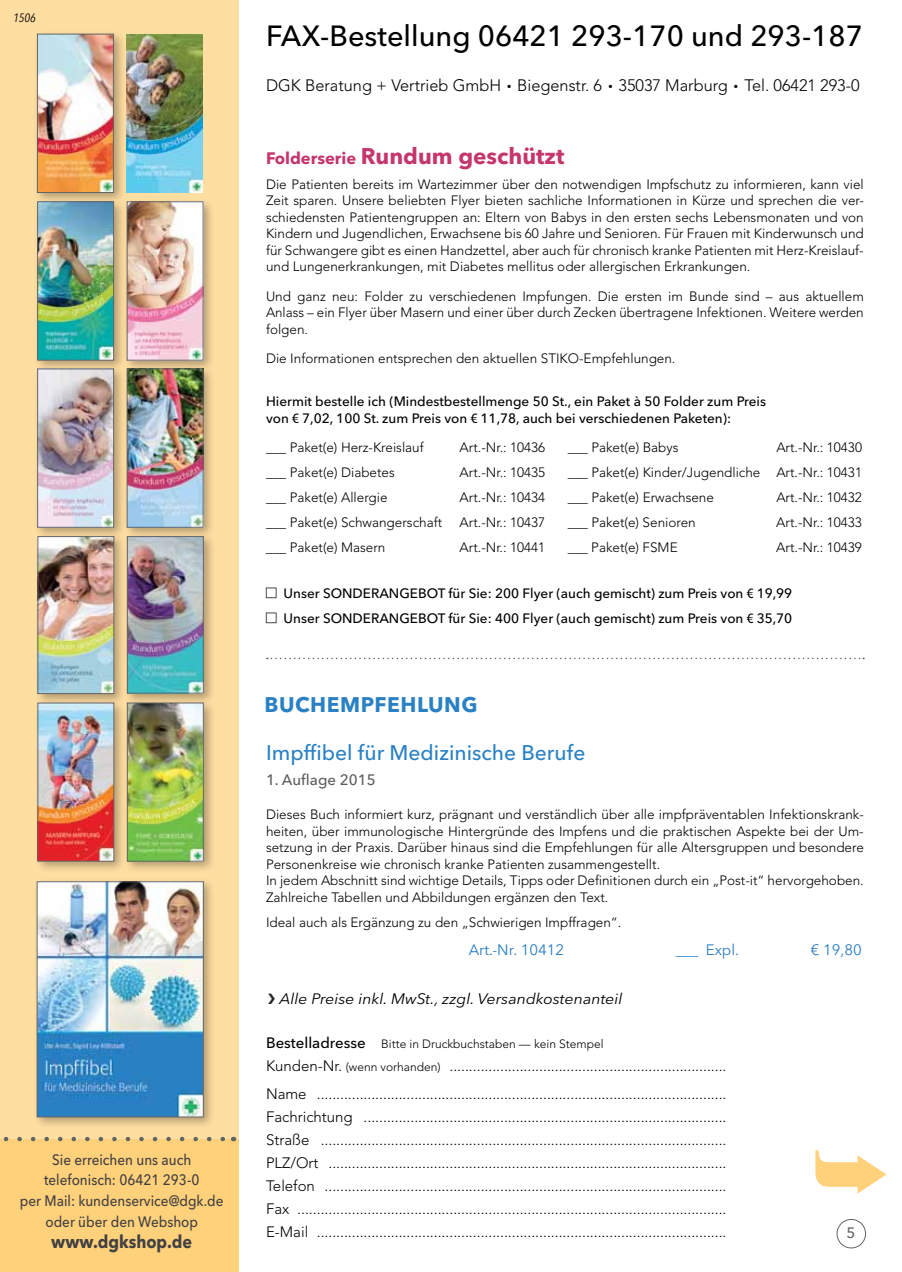
<style>
.page{position:relative;width:902px;height:1272px;background:#fff}
.page>*{position:absolute;margin:0;border:0;box-sizing:border-box;transform-origin:0 0}
.t1{font:500 28.95px "Avenir Next LT Pro";color:#000}
.t2{font:700 22.5px "Avenir Next LT Pro";color:#c5366c}
.t3{font:500 21px "Avenir Next LT Pro";color:#2981c4}
.t4{font:700 21px "Avenir Next LT Pro";letter-spacing:.025em;color:#2981c4}
.t5{font:700 18px "Avenir Next LT Pro";color:#414042;scale:.9 1}
.t6{font:300 16.5px "Avenir LT";color:#000}
.t7{font:300 15px/23px "Avenir LT";color:#000}
.t8{font:500 15px/20.7px "Avenir Next LT Pro";color:#414042;text-align:center;scale:.9 1}
.t9{font:italic 15px "Avenir Next LT Pro";color:#000;scale:1.06 1}
.t10{font:15px "Avenir Next LT Pro";color:#2a7dc1}
.t11{font:500 15px "Avenir Next LT Pro";color:#5d5d60}
.t12{font:500 15px "Avenir Next LT Pro";color:#636466}
.t13{font:300 13.5px/16.5px "Avenir LT";color:#000;text-align:justify}
.t14{font:500 13.5px/16.5px "Avenir Next LT Pro";color:#000}
.t15{font:300 12px "Avenir LT";color:#000}
.t16{font:italic condensed 12px "Avenir Next LT Pro";color:#000}
.s1{font-size:16.5px}
.s2{font-family:"Linotype Euro Font Ato F";font-weight:400}
.s3{font-family:"Avenir Next LT Pro";font-weight:400}
.s4{font-family:"Avenir Next LT Pro";font-weight:500;font-size:15px}
.s5{font-size:12px}
</style>
<div class="page">
<div style="left:0;top:0;width:238px;height:1271px;background:#ffdea2"></div>
<div style="left:0;top:1138px;width:238px;height:133px;background:#ffd17b"></div>
<svg style="left:0;top:1136px;width:226px;height:5px"></svg>
<svg style="left:267px;top:657px;width:597px;height:2px"></svg>
<div style="left:34px;top:365px;width:92px;height:175px;background:#000;opacity:.3"></div>
<img style="left:40px;top:372px;width:72px;height:153px">
<div style="left:38px;top:369px;width:76px;height:158px;border:1px solid #636466"></div>
<div style="left:123px;top:365px;width:92px;height:175px;background:#000;opacity:.3"></div>
<img style="left:129px;top:373px;width:72px;height:152px">
<div style="left:127px;top:369px;width:76px;height:158px;border:1px solid #636466"></div>
<div style="left:34px;top:532px;width:92px;height:174px;background:#000;opacity:.3"></div>
<img style="left:40px;top:538px;width:72px;height:153px">
<div style="left:38px;top:536px;width:76px;height:157px;border:1px solid #636466"></div>
<div style="left:123px;top:532px;width:93px;height:173px;background:#000;opacity:.3"></div>
<img style="left:129px;top:538px;width:72px;height:153px">
<div style="left:127px;top:536px;width:76px;height:157px;border:1px solid #636466"></div>
<div style="left:33px;top:30px;width:93px;height:175px;background:#000;opacity:.3"></div>
<img style="left:39px;top:36px;width:72px;height:154px">
<div style="left:37px;top:34px;width:76px;height:158px;border:1px solid #636466"></div>
<img style="left:127px;top:34px;width:76px;height:158px">
<div style="left:34px;top:198px;width:92px;height:174px;background:#000;opacity:.3"></div>
<img style="left:40px;top:204px;width:72px;height:154px">
<div style="left:38px;top:202px;width:76px;height:158px;border:1px solid #636466"></div>
<div style="left:123px;top:198px;width:92px;height:175px;background:#000;opacity:.3"></div>
<img style="left:129px;top:204px;width:72px;height:154px">
<div style="left:127px;top:202px;width:76px;height:158px;border:1px solid #636466"></div>
<div style="left:33px;top:877px;width:183px;height:252px;background:#000;opacity:.3"></div>
<img style="left:39px;top:883px;width:162px;height:231px">
<div style="left:37px;top:881px;width:166px;height:235px;border:1px solid #636466"></div>
<div style="left:34px;top:699px;width:92px;height:174px;background:#000;opacity:.3"></div>
<img style="left:40px;top:705px;width:72px;height:154px">
<div style="left:38px;top:703px;width:76px;height:158px;border:1px solid #636466"></div>
<div style="left:123px;top:699px;width:93px;height:174px;background:#000;opacity:.3"></div>
<img style="left:129px;top:705px;width:72px;height:154px">
<div style="left:127px;top:703px;width:76px;height:158px;border:1px solid #636466"></div>
<div style="left:836px;top:1219px;width:29px;height:29px;border:1px solid #636466;border-radius:50%"></div>
<p class="t16" style="left:13px;top:10px;width:24px">1506</p>
<p class="t8" style="left:20px;top:1148px;width:228px">Sie erreichen uns auch telefonisch: 06421 293-0<br>per Mail: kundenservice@dgk.de oder über den Webshop</p>
<h3 class="t5" style="left:51px;top:1230px;width:158px">www.dgkshop.de</h3>
<h1 class="t1" style="left:266px;top:18px;width:598px">FAX-Bestellung 06421 293-170 und 293-187</h1>
<p class="t6" style="left:266px;top:76px;width:595px">DGK Beratung + Vertrieb GmbH ● Biegenstr. 6 ● 35037 Marburg ● Tel. 06421 293-0</p>
<h2 class="t2" style="left:266px;top:142px;width:300px"><span class="s1">Folderserie</span> Rundum geschützt</h2>
<p class="t13" style="left:266px;top:176px;width:599px">Die Patienten bereits im Wartezimmer über den notwendigen Impfschutz zu informieren, kann viel Zeit sparen. Unsere beliebten Flyer bieten sachliche Informationen in Kürze und sprechen die ver&shy;schiedensten Patientengruppen an: Eltern von Babys in den ersten sechs Lebensmonaten und von Kindern und Jugendlichen, Erwachsene bis 60 Jahre und Senioren. Für Frauen mit Kinderwunsch und für Schwangere gibt es einen Handzettel, aber auch für chronisch kranke Patienten mit Herz-Kreislauf&shy;und Lungenerkrankungen, mit Diabetes mellitus oder allergischen Erkrankungen.</p>
<p class="t13" style="left:266px;top:288px;width:599px">Und ganz neu: Folder zu verschiedenen Impfungen. Die ersten im Bunde sind – aus aktuellem Anlass – ein Flyer über Masern und einer über durch Zecken übertragene Infektionen. Weitere werden folgen.</p>
<p class="t13" style="left:266px;top:350px;width:411px">Die Informationen entsprechen den aktuellen STIKO-Empfehlungen.</p>
<p class="t14" style="left:266px;top:393px;width:501px">Hiermit bestelle ich (Mindestbestellmenge 50 St., ein Paket à 50 Folder zum Preis von <span class="s2">V</span> 7,02, 100 St. zum Preis von <span class="s2">V</span> 11,78, auch bei verschiedenen Paketen):</p>
<p class="t13" style="left:266px;top:439px;width:159px"><span class="s3">___</span> Paket(e) Herz-Kreislauf</p>
<p class="t13" style="left:459px;top:439px;width:87px">Art.-Nr.: 10436</p>
<p class="t13" style="left:567px;top:439px;width:112px"><span class="s3">___</span> Paket(e) Babys</p>
<p class="t13" style="left:776px;top:439px;width:87px">Art.-Nr.: 10430</p>
<p class="t13" style="left:266px;top:464px;width:130px">___ Paket(e) Diabetes</p>
<p class="t13" style="left:459px;top:464px;width:87px">Art.-Nr.: 10435</p>
<p class="t13" style="left:567px;top:464px;width:296px"><span class="s3">___</span> Paket(e) Kinder/Jugendliche Art.-Nr.: 10431</p>
<p class="t13" style="left:266px;top:489px;width:123px">___ Paket(e) Allergie</p>
<p class="t13" style="left:459px;top:489px;width:87px">Art.-Nr.: 10434</p>
<p class="t13" style="left:567px;top:489px;width:148px"><span class="s3">___</span> Paket(e) Erwachsene</p>
<p class="t13" style="left:776px;top:489px;width:87px">Art.-Nr.: 10432</p>
<p class="t13" style="left:266px;top:514px;width:178px">___ Paket(e) Schwangerschaft</p>
<p class="t13" style="left:459px;top:514px;width:87px">Art.-Nr.: 10437</p>
<p class="t13" style="left:567px;top:514px;width:129px"><span class="s3">___</span> Paket(e) Senioren</p>
<p class="t13" style="left:776px;top:514px;width:87px">Art.-Nr.: 10433</p>
<p class="t13" style="left:266px;top:539px;width:121px">___ Paket(e) Masern</p>
<p class="t13" style="left:459px;top:539px;width:87px">Art.-Nr.: 10441</p>
<p class="t13" style="left:567px;top:539px;width:111px"><span class="s3">___</span> Paket(e) FSME</p>
<p class="t13" style="left:776px;top:539px;width:87px">Art.-Nr.: 10439</p>
<p class="t14" style="left:283px;top:580px;width:510px;line-height:25px">Unser SONDERANGEBOT für Sie: 200 Flyer (auch gemischt) zum Preis von <span class="s2">V</span> 19,99<br>Unser SONDERANGEBOT für Sie: 400 Flyer (auch gemischt) zum Preis von <span class="s2">V</span> 35,70</p>
<h3 class="t4" style="left:264px;top:691px;width:214px">BUCHEMPFEHLUNG</h3>
<h3 class="t3" style="left:266px;top:740px;width:321px">Impffibel für Medizinische Berufe</h3>
<p class="t11" style="left:266px;top:770px;width:111px">1. Auflage 2015</p>
<p class="t13" style="left:266px;top:806px;width:599px;text-align:left">Dieses Buch informiert kurz, prägnant und verständlich über alle impfpräventablen Infektionskrank&shy;heiten, über immunologische Hintergründe des Impfens und die praktischen Aspekte bei der Um&shy;setzung in der Praxis. Darüber hinaus sind die Empfehlungen für alle Altersgruppen und besondere Personenkreise wie chronisch kranke Patienten zusammengestellt.<br>In jedem Abschnitt sind wichtige Details, Tipps oder Definitionen durch ein „Post-it“ hervorgehoben.<br>Zahlreiche Tabellen und Abbildungen ergänzen den Text.</p>
<p class="t13" style="left:266px;top:913px;width:357px">Ideal auch als Ergänzung zu den „Schwierigen Impffragen“.</p>
<p class="t10" style="left:468px;top:940px;width:97px">Art.-Nr. 10412</p>
<p class="t10" style="left:675px;top:940px;width:65px">___ Expl.</p>
<p class="t10" style="left:810px;top:940px;width:53px">€ 19,80</p>
<p class="t9" style="left:279px;top:990px;width:325px">Alle Preise inkl. MwSt., zzgl. Versandkostenanteil</p>
<p class="t15" style="left:266px;top:1036px;width:339px"><span class="s4">Bestelladresse</span> Bitte in Druckbuchstaben — kein Stempel</p>
<p class="t7" style="left:266px;top:1052px;width:462px;line-height:27.3px">Kunden-Nr. <span class="s5">(wenn vorhanden)</span> .......................................................................<br>Name .........................................................................................................</p>
<p class="t7" style="left:266px;top:1104px;width:462px;text-align:justify">Fachrichtung .............................................................................................<br>Straße ........................................................................................................<br>PLZ/Ort ......................................................................................................<br>Telefon .......................................................................................................<br>Fax ..............................................................................................................<br>E-Mail .........................................................................................................</p>
<p class="t12" style="left:846px;top:1224px;width:10px">5</p>
</div>
